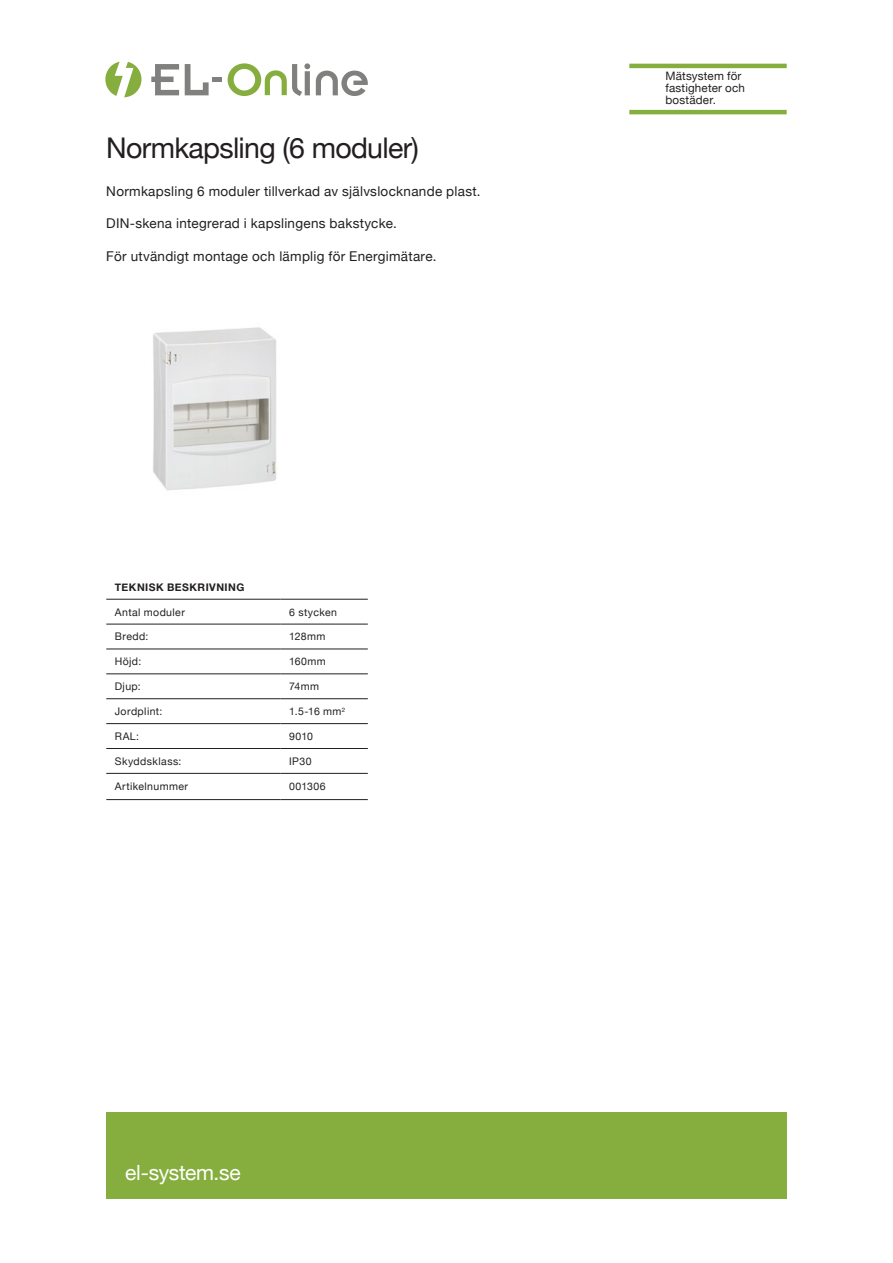
<style>
.page{position:relative;width:893px;height:1263px;background:#fff}
.page>*{position:absolute;margin:0;border:0;box-sizing:border-box;transform-origin:0 0}
.t1{font:28.5px "Helvetica Neue";letter-spacing:-.025em;color:#231f20}
.t2{font:21px "Helvetica Neue";letter-spacing:-.01em;color:#fff}
.t3{font:13.5px "Helvetica Neue";letter-spacing:.02em;color:#231f20}
.t4{font:11.7px/12px "Helvetica Neue";letter-spacing:.015em;color:#231f20}
.t5{font:10.5px "Helvetica Neue";letter-spacing:.04em;color:#231f20}
.t6{font:700 10.5px "Helvetica Neue";letter-spacing:.045em;color:#231f20}
</style>
<div class="page">
<div style="left:106px;top:1112px;width:681px;height:87px;background:#86ae3e"></div>
<hr style="left:629px;top:64px;width:158px;height:4px;background:#86ae3e">
<hr style="left:629px;top:110px;width:158px;height:4px;background:#86ae3e">
<hr style="left:106px;top:649px;width:175px;height:1px;background:#231f20">
<hr style="left:281px;top:649px;width:87px;height:1px;background:#231f20">
<hr style="left:106px;top:673px;width:175px;height:1px;background:#231f20">
<hr style="left:281px;top:673px;width:87px;height:1px;background:#231f20">
<hr style="left:106px;top:698px;width:175px;height:1px;background:#231f20">
<hr style="left:281px;top:698px;width:87px;height:1px;background:#231f20">
<hr style="left:106px;top:723px;width:175px;height:1px;background:#231f20">
<hr style="left:281px;top:723px;width:87px;height:1px;background:#231f20">
<hr style="left:106px;top:748px;width:175px;height:1px;background:#231f20">
<hr style="left:281px;top:748px;width:87px;height:1px;background:#231f20">
<hr style="left:106px;top:773px;width:175px;height:1px;background:#231f20">
<hr style="left:281px;top:773px;width:87px;height:1px;background:#231f20">
<hr style="left:106px;top:799px;width:175px;height:1px;background:#231f20">
<hr style="left:281px;top:799px;width:87px;height:1px;background:#231f20">
<hr style="left:106px;top:599px;width:175px;height:1px;background:#231f20">
<hr style="left:281px;top:599px;width:87px;height:1px;background:#231f20">
<hr style="left:106px;top:624px;width:175px;height:1px;background:#231f20">
<hr style="left:281px;top:624px;width:87px;height:1px;background:#231f20">
<img style="left:153px;top:327px;width:123px;height:164px">
<svg style="left:151px;top:64px;width:28px;height:31px"></svg>
<svg style="left:185px;top:64px;width:24px;height:31px"></svg>
<div style="left:212px;top:77px;width:10px;height:5px;background:#80817f"></div>
<svg style="left:228px;top:63px;width:82px;height:33px"></svg>
<svg style="left:316px;top:71px;width:52px;height:25px"></svg>
<svg style="left:105px;top:61px;width:37px;height:37px"></svg>
<h1 class="t1" style="left:106px;top:137px;width:314px">Normkapsling (6 moduler)</h1>
<p class="t3" style="left:106px;top:186px;width:376px">Normkapsling 6 moduler tillverkad av självslocknande plast.</p>
<p class="t3" style="left:106px;top:218px;width:292px">DIN-skena integrerad i kapslingens bakstycke.</p>
<p class="t3" style="left:106px;top:251px;width:332px">För utvändigt montage och lämplig för Energimätare.</p>
<p class="t6" style="left:115px;top:581px;width:131px">TEKNISK BESKRIVNING</p>
<p class="t5" style="left:115px;top:608px;width:72px">Antal moduler</p>
<p class="t5" style="left:289px;top:608px;width:49px">6 stycken</p>
<p class="t5" style="left:115px;top:633px;width:35px">Bredd:</p>
<p class="t5" style="left:289px;top:633px;width:38px">128mm</p>
<p class="t5" style="left:115px;top:658px;width:28px">Höjd:</p>
<p class="t5" style="left:289px;top:658px;width:38px">160mm</p>
<p class="t5" style="left:115px;top:682px;width:28px">Djup:</p>
<p class="t5" style="left:289px;top:682px;width:31px">74mm</p>
<p class="t5" style="left:115px;top:707px;width:49px">Jordplint:</p>
<p class="t5" style="left:289px;top:707px;width:58px">1.5-16 mm<sup>2</sup></p>
<p class="t5" style="left:115px;top:732px;width:26px">RAL:</p>
<p class="t5" style="left:289px;top:732px;width:25px">9010</p>
<p class="t5" style="left:115px;top:757px;width:68px">Skyddsklass:</p>
<p class="t5" style="left:289px;top:757px;width:24px">IP30</p>
<p class="t5" style="left:115px;top:782px;width:75px">Artikelnummer</p>
<p class="t5" style="left:289px;top:782px;width:38px">001306</p>
<h2 class="t2" style="left:125px;top:1164px;width:117px">el-system.se</h2>
<p class="t4" style="left:665px;top:71px;width:81px">Mätsystem för fastigheter och bostäder.</p>
</div>
